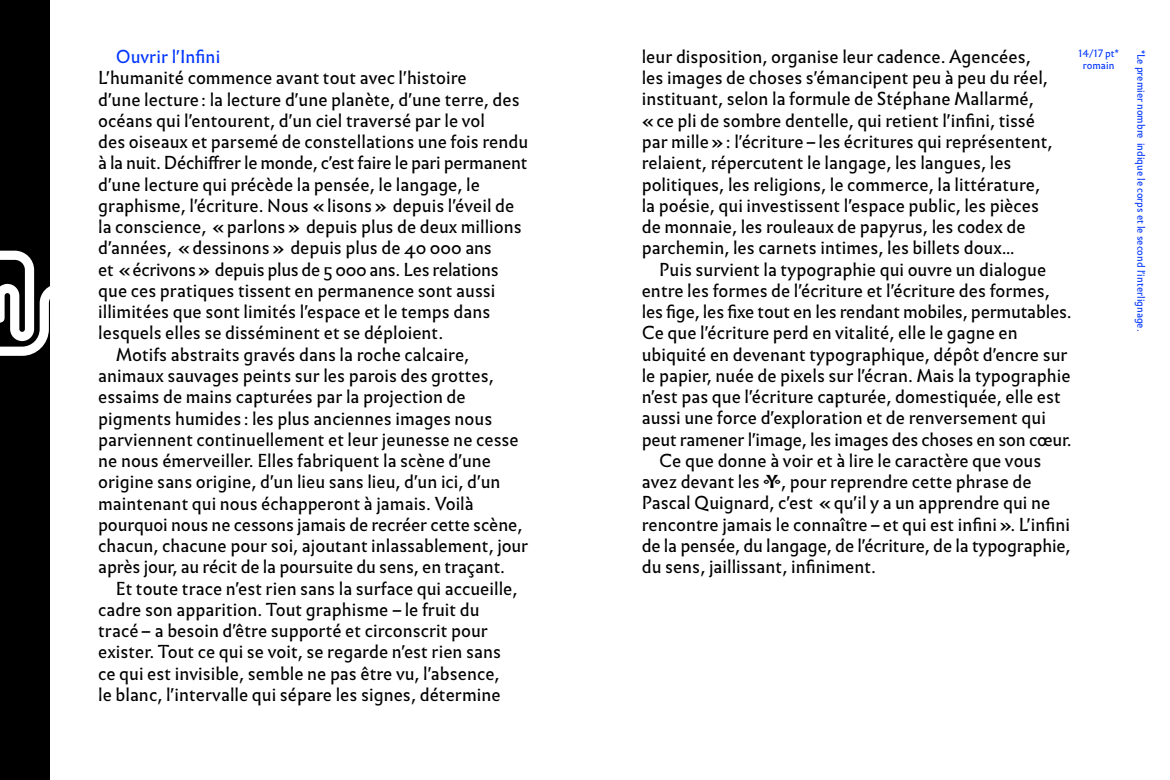
<style>
.page{position:relative;width:1170px;height:780px;background:#fff}
.page>*{position:absolute;margin:0;border:0;box-sizing:border-box;transform-origin:0 0}
.t1{font:17.5px/21.2px "Infini";color:#000}
.t2{font:17.5px "Infini";letter-spacing:-.02em;color:#000}
.t3{font:17.5px "Infini";color:#0035ff}
.t4{font:10px/12px "Infini";color:#0035ff;text-align:center}
.s1{font-weight:700}
</style>
<div class="page">
<div style="left:0;top:0;width:50px;height:780px;background:#000"></div>
<svg style="left:0;top:251px;width:50px;height:105px"></svg>
<p class="t3" style="left:116px;top:43px;width:106px">Ouvrir l'Infini</p>
<p class="t1" style="left:98px;top:66px;width:370px">L'humanité commence avant tout avec l'histoire</p>
<p class="t1" style="left:98px;top:88px;width:423px">d'une lecture: la lecture d'une planète, d'une terre, des</p>
<p class="t1" style="left:98px;top:109px;width:388px">océans qui l'entourent, d'un ciel traversé par le vol</p>
<p class="t1" style="left:98px;top:130px;width:431px">des oiseaux et parsemé de constellations une fois rendu</p>
<p class="t2" style="left:98px;top:150px;width:430px">à la nuit. Déchiffrer le monde, c'est faire le pari permanent</p>
<p class="t1" style="left:98px;top:173px;width:383px">d'une lecture qui précède la pensée, le langage, le</p>
<p class="t1" style="left:98px;top:194px;width:417px">graphisme, l'écriture. Nous «lisons» depuis l'éveil de</p>
<p class="t1" style="left:98px;top:215px;width:425px">la conscience, «parlons» depuis plus de deux millions</p>
<p class="t1" style="left:98px;top:236px;width:395px">d'années, «dessinons» depuis plus de 40 000 ans</p>
<p class="t2" style="left:98px;top:256px;width:402px">et «écrivons» depuis plus de 5 000 ans. Les relations</p>
<p class="t1" style="left:98px;top:279px;width:398px">que ces pratiques tissent en permanence sont aussi</p>
<p class="t1" style="left:98px;top:300px;width:394px">illimitées que sont limités l'espace et le temps dans</p>
<p class="t1" style="left:98px;top:321px;width:346px">lesquels elles se disséminent et se déploient.</p>
<p class="t1" style="left:116px;top:343px;width:355px">Motifs abstraits gravés dans la roche calcaire,</p>
<p class="t1" style="left:98px;top:364px;width:397px">animaux sauvages peints sur les parois des grottes,</p>
<p class="t1" style="left:98px;top:385px;width:369px">essaims de mains capturées par la projection de</p>
<p class="t1" style="left:98px;top:406px;width:395px">pigments humides : les plus anciennes images nous</p>
<p class="t1" style="left:98px;top:427px;width:422px">parviennent continuellement et leur jeunesse ne cesse</p>
<p class="t1" style="left:98px;top:449px;width:394px">ne nous émerveiller. Elles fabriquent la scène d'une</p>
<p class="t1" style="left:98px;top:470px;width:404px">origine sans origine, d'un lieu sans lieu, d'un ici, d'un</p>
<p class="t1" style="left:98px;top:491px;width:377px">maintenant qui nous échapperont à jamais. Voilà</p>
<p class="t1" style="left:98px;top:512px;width:426px">pourquoi nous ne cessons jamais de recréer cette scène,</p>
<p class="t1" style="left:98px;top:534px;width:431px">chacun, chacune pour soi, ajoutant inlassablement, jour</p>
<p class="t1" style="left:98px;top:555px;width:408px">après jour, au récit de la poursuite du sens, en traçant.</p>
<p class="t1" style="left:116px;top:576px;width:403px">Et toute trace n'est rien sans la surface qui accueille,</p>
<p class="t1" style="left:98px;top:597px;width:383px">cadre son apparition. Tout graphisme –le fruit du</p>
<p class="t1" style="left:98px;top:619px;width:391px">tracé– a besoin d'être supporté et circonscrit pour</p>
<p class="t1" style="left:98px;top:640px;width:404px">exister. Tout ce qui se voit, se regarde n'est rien sans</p>
<p class="t1" style="left:98px;top:661px;width:403px">ce qui est invisible, semble ne pas être vu, l'absence,</p>
<p class="t1" style="left:98px;top:682px;width:404px">le blanc, l'intervalle qui sépare les signes, détermine</p>
<p class="t1" style="left:641px;top:45px;width:412px">leur disposition, organise leur cadence. Agencées, les images de choses s'émancipent peu à peu du réel, instituant, selon la formule de Stéphane Mallarmé, «ce pli de sombre dentelle, qui retient l'infini, tissé par mille»: l'écriture–les écritures qui représentent, relaient, répercutent le langage, les langues, les politiques, les religions, le commerce, la littérature, la poésie, qui investissent l'espace public, les pièces de monnaie, les rouleaux de papyrus, les codex de parchemin, les carnets intimes, les billets doux…</p>
<p class="t1" style="left:659px;top:257px;width:388px">Puis survient la typographie qui ouvre un dialogue</p>
<p class="t1" style="left:641px;top:279px;width:409px">entre les formes de l'écriture et l'écriture des formes,</p>
<p class="t1" style="left:641px;top:300px;width:431px">les fige, les fixe tout en les rendant mobiles, permutables.</p>
<p class="t1" style="left:641px;top:321px;width:377px">Ce que l'écriture perd en vitalité, elle le gagne en</p>
<p class="t1" style="left:641px;top:342px;width:427px">ubiquité en devenant typographique, dépôt d'encre sur</p>
<p class="t1" style="left:641px;top:364px;width:430px">le papier, nuée de pixels sur l'écran. Mais la typographie</p>
<p class="t1" style="left:641px;top:385px;width:420px">n'est pas que l'écriture capturée, domestiquée, elle est</p>
<p class="t1" style="left:641px;top:406px;width:406px">aussi une force d'exploration et de renversement qui</p>
<p class="t1" style="left:641px;top:427px;width:431px">peut ramener l'image, les images des choses en son cœur.</p>
<p class="t1" style="left:659px;top:449px;width:384px">Ce que donne à voir et à lire le caractère que vous</p>
<p class="t1" style="left:641px;top:470px;width:391px">avez devant les <span class="s1">Y</span>, pour reprendre cette phrase de</p>
<p class="t1" style="left:641px;top:491px;width:410px">Pascal Quignard, c'est «qu'il y a un apprendre qui ne</p>
<p class="t1" style="left:641px;top:512px;width:430px">rencontre jamais le connaître–et qui est infini». L'infini</p>
<p class="t1" style="left:641px;top:534px;width:430px">de la pensée, du langage, de l'écriture, de la typographie,</p>
<p class="t1" style="left:641px;top:555px;width:236px">du sens, jaillissant, infiniment.</p>
<p class="t4" style="left:1078px;top:47px;width:42px">14/17 pt* romain</p>
<p class="t4" style="left:1147px;top:50px;width:283px;rotate:90deg">*Le premier nombre indique le corps et le second l'interlignage.</p>
</div>
